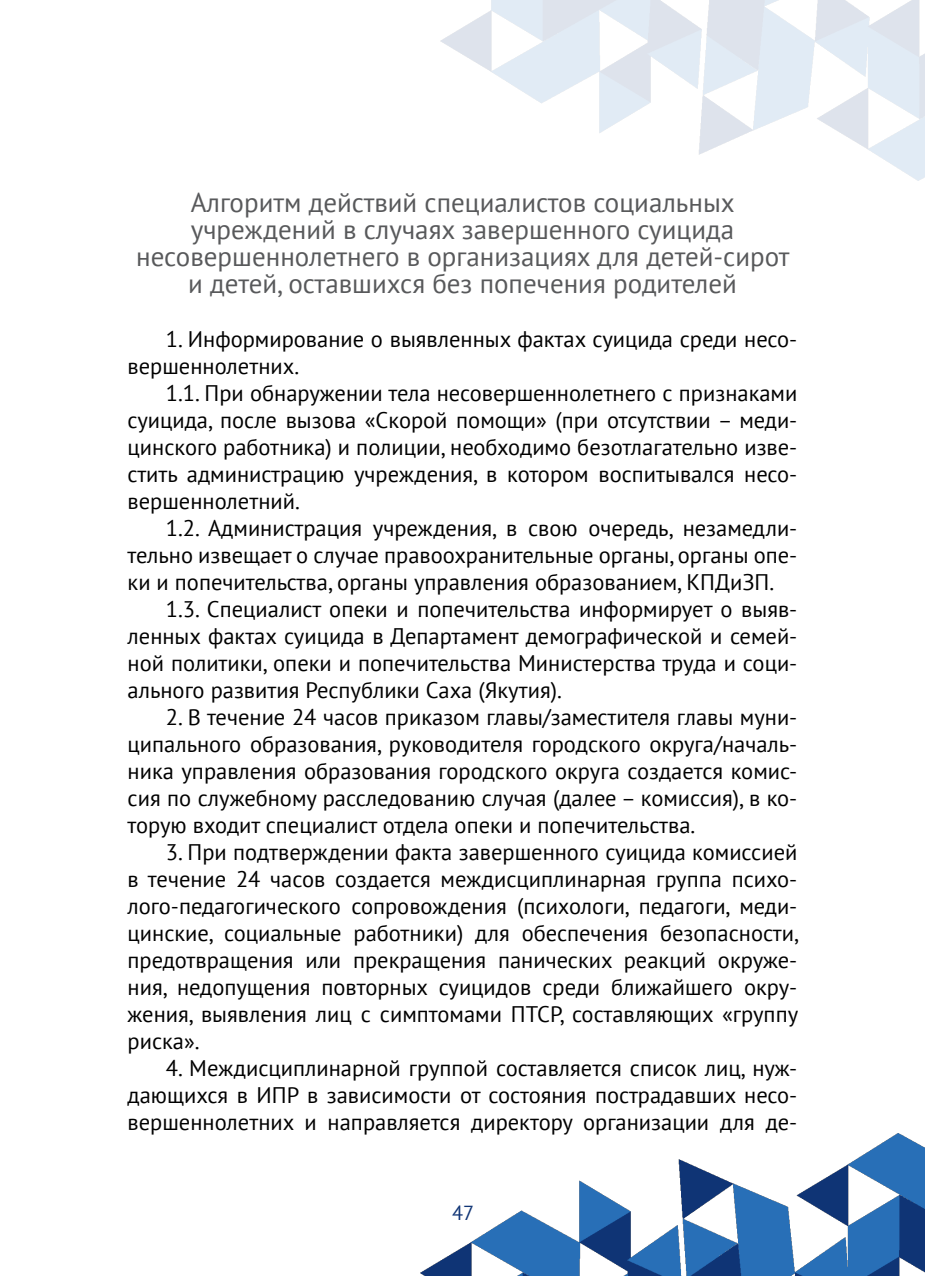
<style>
.page{position:relative;width:925px;height:1276px;background:#fff}
.page>*{position:absolute;margin:0;border:0;box-sizing:border-box;transform-origin:0 0}
.t1{font:27px/27px "PT Sans";color:#58595b;text-align:center}
.t2{font:22.5px/27px "PT Sans";color:#000;text-align:justify}
.t3{font:20.25px "PT Sans";color:#0f3475}
</style>
<div class="page">
<img style="left:421px;top:1133px;width:504px;height:143px">
<img style="left:440px;top:0;width:485px;height:181px">
<p class="t1" style="left:136px;top:189px;width:655px">Алгоритм действий специалистов социальных учреждений в случаях завершенного суицида несовершеннолетнего в организациях для детей-сирот и детей, оставшихся без попечения родителей</p>
<p class="t2" style="left:128px;top:325px;width:671px;text-indent:38px">1. Информирование о выявленных фактах суицида среди несо&shy;вершеннолетних.</p>
<p class="t2" style="left:128px;top:379px;width:671px;text-indent:38px">1.1. При обнаружении тела несовершеннолетнего с признаками суицида, после вызова «Скорой помощи» (при отсутствии – меди&shy;цинского работника) и полиции, необходимо безотлагательно изве&shy;стить администрацию учреждения, в котором воспитывался несо&shy;вершеннолетний.</p>
<p class="t2" style="left:128px;top:514px;width:671px;text-indent:38px">1.2. Администрация учреждения, в свою очередь, незамедли&shy;тельно извещает о случае правоохранительные органы, органы опе&shy;ки и попечительства, органы управления образованием, КПДиЗП.</p>
<p class="t2" style="left:128px;top:595px;width:671px;text-indent:38px">1.3. Специалист опеки и попечительства информирует о выяв&shy;ленных фактах суицида в Департамент демографической и семей&shy;ной политики, опеки и попечительства Министерства труда и соци&shy;ального развития Республики Саха (Якутия).</p>
<p class="t2" style="left:128px;top:703px;width:671px;text-indent:38px">2. В течение 24 часов приказом главы/заместителя главы муни&shy;ципального образования, руководителя городского округа/началь&shy;ника управления образования городского округа создается комис&shy;сия по служебному расследованию случая (далее – комиссия), в ко&shy;торую входит специалист отдела опеки и попечительства.</p>
<p class="t2" style="left:128px;top:838px;width:673px;text-indent:38px">3. При подтверждении факта завершенного суицида комиссией в течение 24 часов создается междисциплинарная группа психо&shy;лого-педагогического сопровождения (психологи, педагоги, меди&shy;цинские, социальные работники) для обеспечения безопасности, предотвращения или прекращения панических реакций окруже&shy;ния, недопущения повторных суицидов среди ближайшего окру&shy;жения, выявления лиц с симптомами ПТСР, составляющих «группу риска».</p>
<p class="t2" style="left:128px;top:1054px;width:671px;text-indent:38px">4. Междисциплинарной группой составляется список лиц, нуж&shy;дающихся в ИПР в зависимости от состояния пострадавших несо&shy;вершеннолетних и направляется директору организации для де-</p>
<p class="t3" style="left:452px;top:1199px;width:24px">47</p>
</div>
